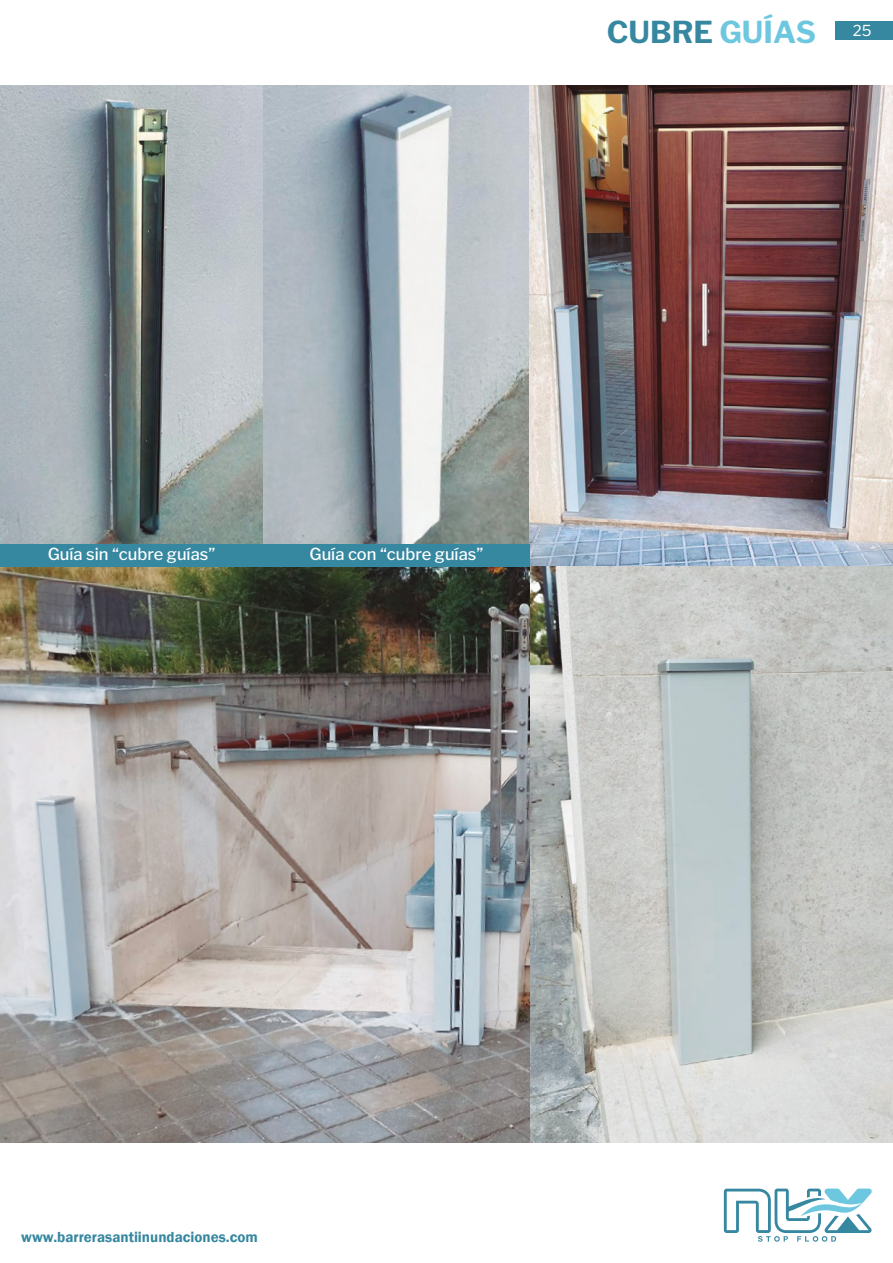
<style>
.page{position:relative;width:893px;height:1263px;background:#fff}
.page>*{position:absolute;margin:0;border:0;box-sizing:border-box;transform-origin:0 0}
.t1{font:700 30px "Libre Franklin";color:#3687a0}
.t2{font:500 16.5px "Libre Franklin";color:#fff}
.t3{font:600 15px "Franklin Gothic";color:#3687a0}
.t4{font:15px "Libre Franklin";color:#fff}
.s1{color:#6cc7df}
</style>
<div class="page">
<div style="left:836px;top:21px;width:57px;height:19px;background:#3687a0"></div>
<svg style="left:724px;top:1188px;width:148px;height:54px"></svg>
<img style="left:0;top:85px;width:893px;height:1058px">
<div style="left:0;top:544px;width:263px;height:23px;background:#3687a0"></div>
<div style="left:263px;top:544px;width:267px;height:23px;background:#3687a0"></div>
<h1 class="t1" style="left:607px;top:15px;width:211px">CUBRE <span class="s1">GUÍAS</span></h1>
<p class="t4" style="left:853px;top:21px;width:20px">25</p>
<p class="t2" style="left:48px;top:544px;width:169px">Guía sin “cubre guías”</p>
<p class="t2" style="left:309px;top:544px;width:175px">Guía con “cubre guías”</p>
<p class="t3" style="left:21px;top:1227px;width:238px">www.barrerasantiinundaciones.com</p>
</div>
